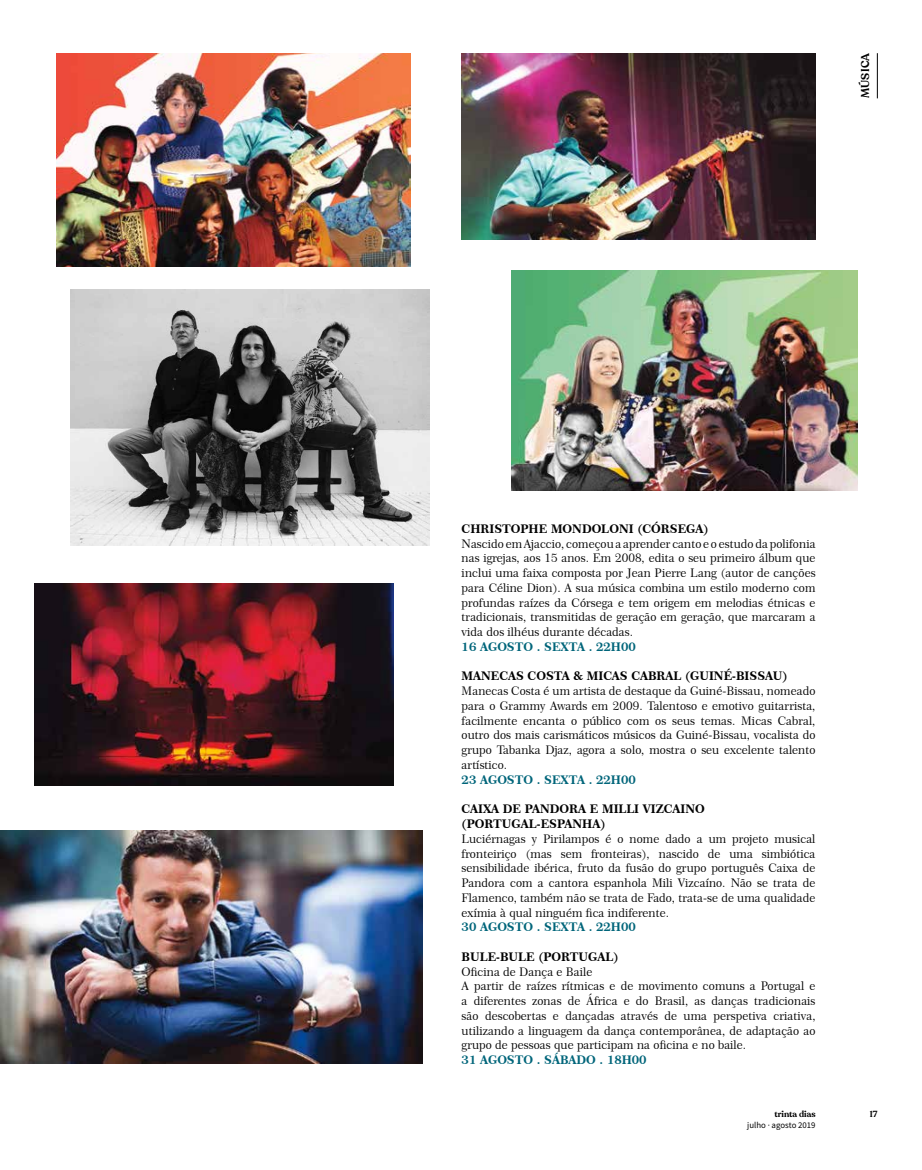
<style>
.page{position:relative;width:922px;height:1170px;background:#fff}
.page>*{position:absolute;margin:0;border:0;box-sizing:border-box;transform-origin:0 0}
.t1{font:11.88px/14.8px "Century 751 BT Roman B";color:#000;text-align:justify}
.t2{font:11.88px/14.8px "Century 751 BT Bold B";color:#000}
.t3{font:11.88px "Century 751 BT Bold B";color:#00657a}
.t4{font:600 11.25px "Recoleta";letter-spacing:.02em;color:#000}
.t5{font:8.75px "Source Sans Pro";color:#000}
.t6{font:600 8.75px "Recoleta";color:#000}
</style>
<div class="page">
<img style="left:0;top:830px;width:422px;height:233px">
<img style="left:461px;top:53px;width:354px;height:186px">
<img style="left:35px;top:584px;width:358px;height:201px">
<img style="left:71px;top:289px;width:358px;height:257px">
<img style="left:57px;top:53px;width:354px;height:213px">
<hr style="left:876px;top:53px;width:1px;height:45px;background:#000">
<img style="left:511px;top:271px;width:346px;height:219px">
<p class="t4" style="left:858px;top:98px;width:47px;rotate:-90deg">MÚSICA</p>
<p class="t2" style="left:461px;top:521px;width:248px">CHRISTOPHE MONDOLONI (CÓRSEGA)</p>
<p class="t1" style="left:461px;top:536px;width:355px">Nascido em Ajaccio, começou a aprender canto e o estudo da polifonia nas igrejas, aos 15 anos. Em 2008, edita o seu primeiro álbum que inclui uma faixa composta por Jean Pierre Lang (autor de canções para Céline Dion). A sua música combina um estilo moderno com profundas raízes da Córsega e tem origem em melodias étnicas e tradicionais, transmitidas de geração em geração, que marcaram a vida dos ilhéus durante décadas.</p>
<p class="t3" style="left:461px;top:639px;width:175px">16 AGOSTO . SEXTA . 22H00</p>
<p class="t2" style="left:461px;top:668px;width:327px">MANECAS COSTA &amp; MICAS CABRAL (GUINÉ-BISSAU)</p>
<p class="t1" style="left:461px;top:683px;width:355px">Manecas Costa é um artista de destaque da Guiné-Bissau, nomeado para o Grammy Awards em 2009. Talentoso e emotivo guitarrista, facilmente encanta o público com os seus temas. Micas Cabral, outro dos mais carismáticos músicos da Guiné-Bissau, vocalista do grupo Tabanka Djaz, agora a solo, mostra o seu excelente talento artístico.</p>
<p class="t3" style="left:461px;top:772px;width:175px">23 AGOSTO . SEXTA . 22H00</p>
<p class="t2" style="left:461px;top:801px;width:244px">CAIXA DE PANDORA E MILLI VIZCAINO (PORTUGAL-ESPANHA)</p>
<p class="t1" style="left:461px;top:831px;width:355px">Luciérnagas y Pirilampos é o nome dado a um projeto musical fronteiriço (mas sem fronteiras), nascido de uma simbiótica sensibilidade ibérica, fruto da fusão do grupo português Caixa de Pandora com a cantora espanhola Mili Vizcaíno. Não se trata de Flamenco, também não se trata de Fado, trata-se de uma qualidade exímia à qual ninguém fica indiferente.</p>
<p class="t3" style="left:461px;top:919px;width:175px">30 AGOSTO . SEXTA . 22H00</p>
<p class="t2" style="left:461px;top:949px;width:158px">BULE-BULE (PORTUGAL)</p>
<p class="t1" style="left:461px;top:963px;width:355px;text-align:left">Oficina de Dança e Baile<br>A partir de raízes rítmicas e de movimento comuns a Portugal e a diferentes zonas de África e do Brasil, as danças tradicionais são descobertas e dançadas através de uma perspetiva criativa, utilizando a linguagem da dança contemporânea, de adaptação ao grupo de pessoas que participam na oficina e no baile.</p>
<p class="t3" style="left:461px;top:1052px;width:186px">31 AGOSTO . SÁBADO . 18H00</p>
<p class="t6" style="left:774px;top:1108px;width:43px">trinta dias</p>
<p class="t6" style="left:869px;top:1108px;width:9px">17</p>
<p class="t5" style="left:747px;top:1119px;width:70px">julho · agosto 2019</p>
</div>
